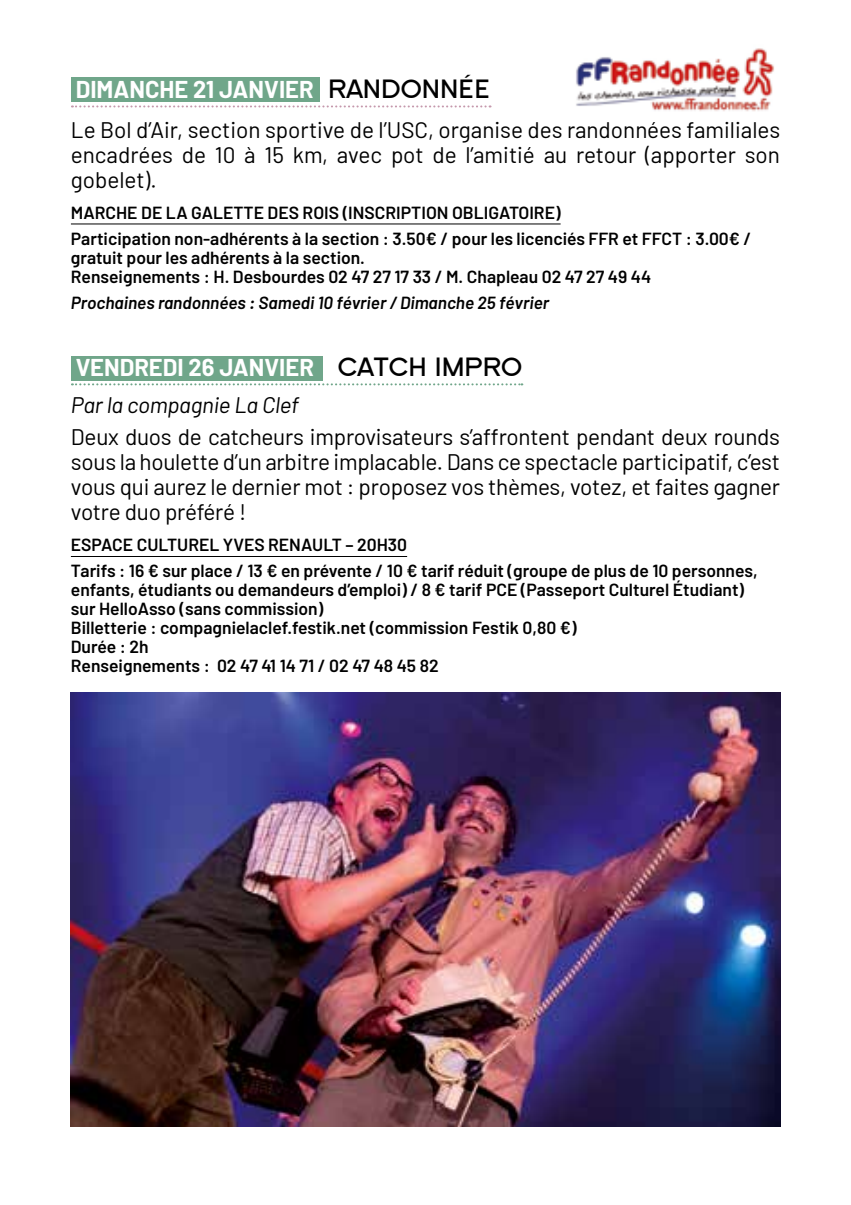
<style>
.page{position:relative;width:851px;height:1205px;background:#fff}
.page>*{position:absolute;margin:0;border:0;box-sizing:border-box;transform-origin:0 0}
.t1{font:700 23.75px "Barlow";color:#fff}
.t2{font:22.5px/25px "Barlow";letter-spacing:-.01em;color:#000;text-align:justify}
.t3{font:italic 22.5px "Barlow";letter-spacing:-.01em;color:#000}
.t4{font:600 17.5px/19px "Barlow";color:#000}
.t5{font:italic 600 17.5px "Barlow";color:#000}
.s1{font-family:"SF New Republic";font-size:27.5px;color:#000}
</style>
<div class="page">
<div style="left:71px;top:356px;width:251px;height:24px;background:#70a68a"></div>
<svg style="left:72px;top:383px;width:450px;height:2px"></svg>
<hr style="left:71px;top:556px;width:336px;height:1px;background:#000">
<img style="left:71px;top:693px;width:709px;height:433px">
<img style="left:576px;top:48px;width:198px;height:64px">
<div style="left:71px;top:78px;width:248px;height:24px;background:#70a68a"></div>
<svg style="left:72px;top:105px;width:418px;height:2px"></svg>
<hr style="left:71px;top:223px;width:489px;height:1px;background:#000">
<h1 class="t1" style="left:76px;top:75px;width:416px">DIMANCHE 21 JANVIER <span class="s1">RANDONNÉE</span></h1>
<p class="t2" style="left:71px;top:115px;width:710px">Le Bol d’Air, section sportive de l’USC, organise des randonnées familiales encadrées de 10 à 15 km, avec pot de l’amitié au retour (apporter son gobelet).</p>
<p class="t4" style="left:71px;top:198px;width:681px;line-height:26px">MARCHE DE LA GALETTE DES ROIS (INSCRIPTION OBLIGATOIRE)<br>Participation non-adhérents à la section : 3.50€ / pour les licenciés FFR et FFCT : 3.00€ /</p>
<p class="t4" style="left:71px;top:247px;width:581px">gratuit pour les adhérents à la section.<br>Renseignements : H. Desbourdes 02 47 27 17 33 / M. Chapleau 02 47 27 49 44</p>
<p class="t5" style="left:71px;top:292px;width:479px">Prochaines randonnées : Samedi 10 février / Dimanche 25 février</p>
<h1 class="t1" style="left:76px;top:353px;width:448px">VENDREDI 26 JANVIER <span class="s1">CATCH IMPRO</span></h1>
<p class="t3" style="left:71px;top:391px;width:229px">Par la compagnie La Clef</p>
<p class="t2" style="left:71px;top:423px;width:710px">Deux duos de catcheurs improvisateurs s’affrontent pendant deux rounds sous la houlette d’un arbitre implacable. Dans ce spectacle participatif, c’est vous qui aurez le dernier mot : proposez vos thèmes, votez, et faites gagner votre duo préféré !</p>
<p class="t4" style="left:71px;top:530px;width:688px;line-height:26px">ESPACE CULTUREL YVES RENAULT – 20H30<br>Tarifs : 16 € sur place / 13 € en prévente / 10 € tarif réduit (groupe de plus de 10 personnes,</p>
<p class="t4" style="left:71px;top:579px;width:674px">enfants, étudiants ou demandeurs d’emploi) / 8 € tarif PCE (Passeport Culturel Étudiant) sur HelloAsso (sans commission)<br>Billetterie : compagnielaclef.festik.net (commission Festik 0,80 €)<br>Durée : 2h<br>Renseignements : 02 47 41 14 71 / 02 47 48 45 82</p>
</div>
